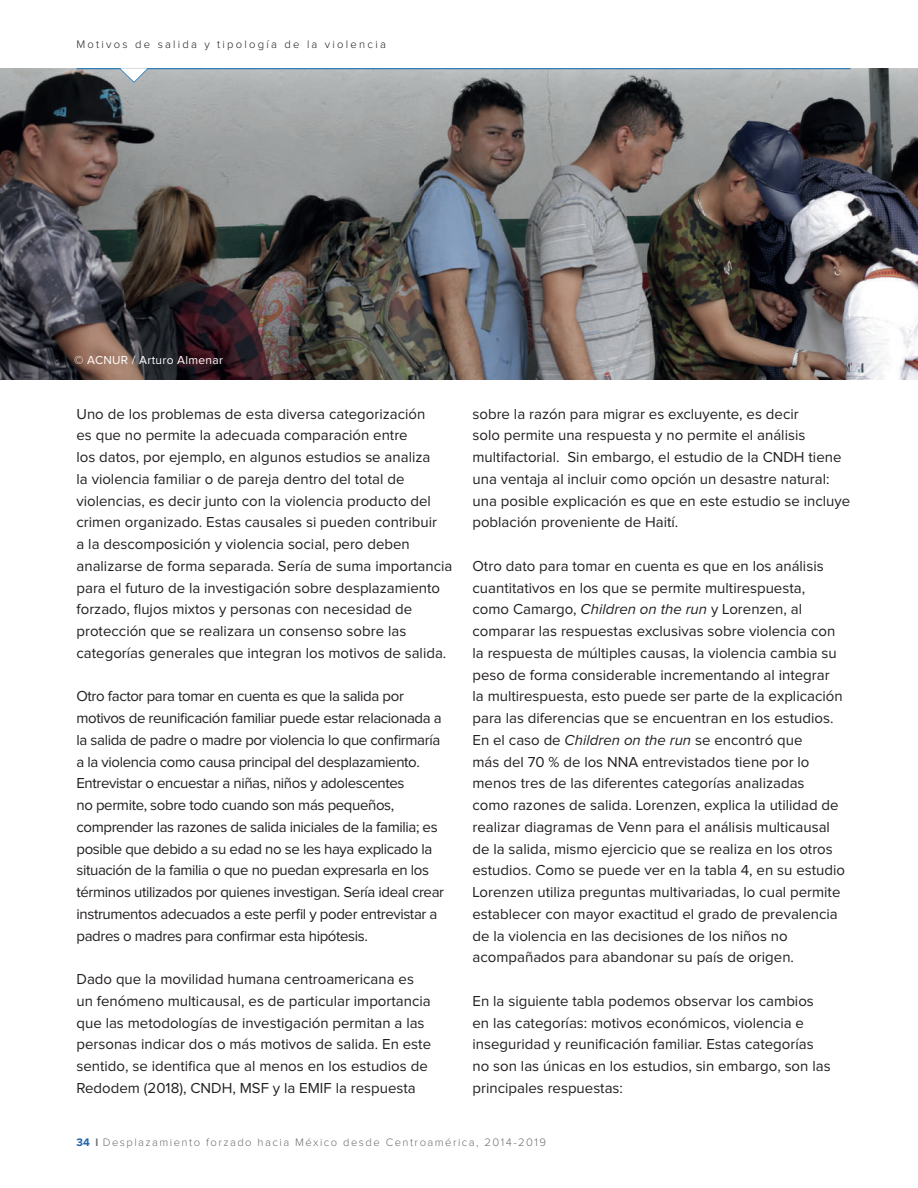
<style>
.page{position:relative;width:918px;height:1188px;background:#fff}
.page>*{position:absolute;margin:0;border:0;box-sizing:border-box;transform-origin:0 0}
.t1{font:15px/21.8px "Proxima Nova";color:#231f20}
.t2{font:15px/21.8px "Proxima Nova";letter-spacing:-.025em;color:#231f20}
.t3{font:12px "Proxima Nova";letter-spacing:.025em;color:#fff}
.t4{font:300 11.25px "Proxima Nova";letter-spacing:.13em;color:#6c6d70}
.t5{font:300 11.25px "Proxima Nova";letter-spacing:.2em;color:#231f20}
.s1{font-style:italic}
.s2{font-weight:700;color:#1e64af}
.s3{font-weight:700}
</style>
<div class="page">
<img style="left:0;top:69px;width:918px;height:310px">
<svg style="left:76px;top:68px;width:775px;height:15px;background:#a6afb5"></svg>
<p class="t5" style="left:76px;top:39px;width:311px">Motivos de salida y tipología de la violencia</p>
<p class="t3" style="left:74px;top:355px;width:150px">© ACNUR / Arturo Almenar</p>
<p class="t1" style="left:76px;top:404px;width:377px">Uno de los problemas de esta diversa categorización<br>es que no permite la adecuada comparación entre<br>los datos, por ejemplo, en algunos estudios se analiza<br>la violencia familiar o de pareja dentro del total de violencias, es decir junto con la violencia producto del crimen organizado. Estas causales si pueden contribuir<br>a la descomposición y violencia social, pero deben analizarse de forma separada. Sería de suma importancia para el futuro de la investigación sobre desplazamiento forzado, flujos mixtos y personas con necesidad de protección que se realizara un consenso sobre las categorías generales que integran los motivos de salida.</p>
<p class="t2" style="left:76px;top:686px;width:369px">Otro factor para tomar en cuenta es que la salida por motivos de reunificación familiar puede estar relacionada a la salida de padre o madre por violencia lo que confirmaría a la violencia como causa principal del desplazamiento.<br>Entrevistar o encuestar a niñas, niños y adolescentes<br>no permite, sobre todo cuando son más pequeños, comprender las razones de salida iniciales de la familia; es posible que debido a su edad no se les haya explicado la situación de la familia o que no puedan expresarla en los términos utilizados por quienes investigan. Sería ideal crear instrumentos adecuados a este perfil y poder entrevistar a padres o madres para confirmar esta hipótesis.</p>
<p class="t1" style="left:76px;top:969px;width:356px">Dado que la movilidad humana centroamericana es un fenómeno multicausal, es de particular importancia que las metodologías de investigación permitan a las personas indicar dos o más motivos de salida. En este sentido, se identifica que al menos en los estudios de Redodem (2018), CNDH, MSF y la EMIF la respuesta</p>
<p class="t1" style="left:472px;top:404px;width:379px">sobre la razón para migrar es excluyente, es decir<br>solo permite una respuesta y no permite el análisis multifactorial. Sin embargo, el estudio de la CNDH tiene una ventaja al incluir como opción un desastre natural: una posible explicación es que en este estudio se incluye población proveniente de Haití.</p>
<p class="t1" style="left:472px;top:556px;width:374px">Otro dato para tomar en cuenta es que en los análisis cuantitativos en los que se permite multirespuesta, como Camargo, <span class="s1">Children on the run</span> y Lorenzen, al comparar las respuestas exclusivas sobre violencia con la respuesta de múltiples causas, la violencia cambia su peso de forma considerable incrementando al integrar<br>la multirespuesta, esto puede ser parte de la explicación para las diferencias que se encuentran en los estudios.<br>En el caso de <span class="s1">Children on the run</span> se encontró que<br>más del 70 % de los NNA entrevistados tiene por lo menos tres de las diferentes categorías analizadas como razones de salida. Lorenzen, explica la utilidad de realizar diagramas de Venn para el análisis multicausal de la salida, mismo ejercicio que se realiza en los otros estudios. Como se puede ver en la tabla 4, en su estudio Lorenzen utiliza preguntas multivariadas, lo cual permite establecer con mayor exactitud el grado de prevalencia de la violencia en las decisiones de los niños no acompañados para abandonar su país de origen.</p>
<p class="t1" style="left:472px;top:991px;width:360px">En la siguiente tabla podemos observar los cambios en las categorías: motivos económicos, violencia e inseguridad y reunificación familiar. Estas categorías no son las únicas en los estudios, sin embargo, son las principales respuestas:</p>
<p class="t4" style="left:76px;top:1137px;width:471px"><span class="s2">34</span> <span class="s3">l</span> Desplazamiento forzado hacia México desde Centroamérica, 2014-2019</p>
</div>
